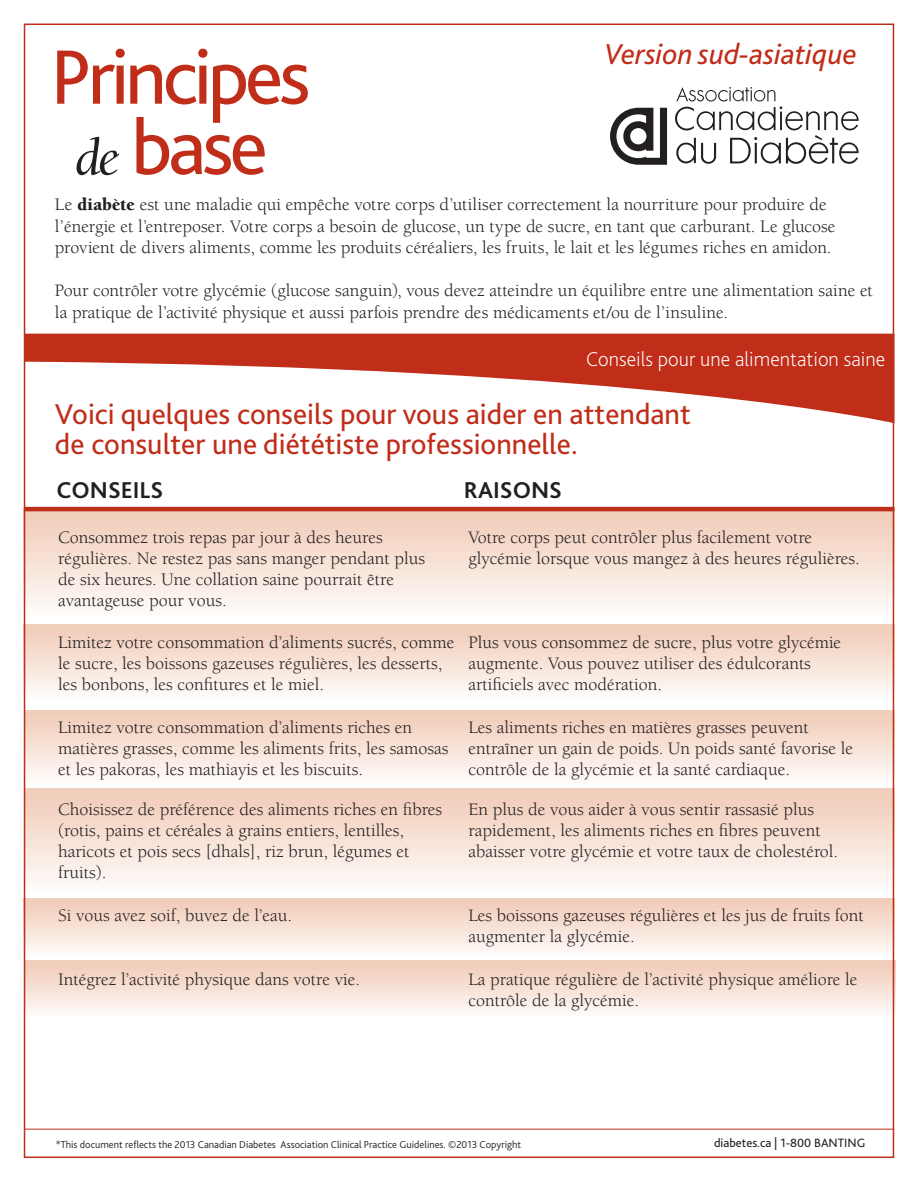
<style>
.page{position:relative;width:918px;height:1188px;background:#fff}
.page>*{position:absolute;margin:0;border:0;box-sizing:border-box;transform-origin:0 0}
.t1{font:80.55px "Bliss 2";letter-spacing:-.05em;color:#c02d19}
.t2{font:italic 53.1px "Berkeley Std";color:#231f20}
.t3{font:30px "Bliss 2";color:#c02d19}
.t4{font:italic 30px "Bliss 2";color:#c02d19}
.t5{font:700 24px "Bliss 2";color:#231f20}
.t6{font:200 21px "Bliss 2";color:#fff}
.Body_copy{font:18px/21px "Berkeley Std";color:#231f20}
.t7{font:12.6px "Bliss 2";color:#231f20}
.t8{font:300 10.5px "Bliss 2";color:#231f20}
.s1{font-weight:900}
</style>
<div class="page">
<div style="left:24px;top:508px;width:870px;height:117px;background:linear-gradient(to bottom,#f1c9b5,#fff)"></div>
<div style="left:24px;top:625px;width:870px;height:79px;background:linear-gradient(to bottom,#f1c9b6,#fff)"></div>
<div style="left:24px;top:710px;width:870px;height:79px;background:linear-gradient(to bottom,#f1c9b5,#fff)"></div>
<div style="left:24px;top:789px;width:870px;height:109px;background:linear-gradient(to bottom,#f1c9b5,#fff)"></div>
<div style="left:24px;top:898px;width:870px;height:63px;background:linear-gradient(to bottom,#f1c9b5,#fff)"></div>
<div style="left:24px;top:961px;width:871px;height:60px;background:linear-gradient(to bottom,#f1c9b5,#fefefd)"></div>
<svg style="left:27px;top:334px;width:864px;height:89px;fill:#c02d19"></svg>
<hr style="left:24px;top:1129px;width:870px;height:1px;background:#c02d19">
<hr style="left:24px;top:507px;width:870px;height:4px;background:#c02d19">
<svg style="left:610px;top:108px;width:57px;height:57px"></svg>
<svg style="left:675px;top:87px;width:184px;height:77px"></svg>
<p class="t1" style="left:50px;top:27px;width:262px">Principes</p>
<p class="t1" style="left:131px;top:97px;width:138px">base</p>
<p class="t2" style="left:75px;top:129px;width:46px">de</p>
<p class="t4" style="left:605px;top:36px;width:254px">Version sud-asiatique</p>
<p class="Body_copy" style="left:55px;top:194px;width:782px;line-height:21.6px">Le <span class="s1">diabète</span> est une maladie qui empêche votre corps d’utiliser correctement la nourriture pour produire de l’énergie et l’entreposer. Votre corps a besoin de glucose, un type de sucre, en tant que carburant. Le glucose provient de divers aliments, comme les produits céréaliers, les fruits, le lait et les légumes riches en amidon.</p>
<p class="Body_copy" style="left:55px;top:280px;width:819px;line-height:21.6px">Pour contrôler votre glycémie (glucose sanguin), vous devez atteindre un équilibre entre une alimentation saine et la pratique de l’activité physique et aussi parfois prendre des médicaments et/ou de l’insuline.</p>
<p class="t6" style="left:586px;top:346px;width:300px">Conseils pour une alimentation saine</p>
<p class="t3" style="left:55px;top:395px;width:637px">Voici quelques conseils pour vous aider en attendant</p>
<p class="t3" style="left:55px;top:425px;width:524px">de consulter une diététiste professionnelle.</p>
<p class="t5" style="left:56px;top:476px;width:108px">CONSEILS</p>
<p class="t5" style="left:464px;top:476px;width:100px">RAISONS</p>
<p class="Body_copy" style="left:58px;top:527px;width:369px">Consommez trois repas par jour à des heures régulières. Ne restez pas sans manger pendant plus de six heures. Une collation saine pourrait être avantageuse pour vous.</p>
<p class="Body_copy" style="left:468px;top:527px;width:393px">Votre corps peut contrôler plus facilement votre glycémie lorsque vous mangez à des heures régulières.</p>
<p class="Body_copy" style="left:58px;top:633px;width:398px">Limitez votre consommation d’aliments sucrés, comme le sucre, les boissons gazeuses régulières, les desserts, les bonbons, les confitures et le miel.</p>
<p class="Body_copy" style="left:468px;top:633px;width:374px">Plus vous consommez de sucre, plus votre glycémie augmente. Vous pouvez utiliser des édulcorants artificiels avec modération.</p>
<p class="Body_copy" style="left:58px;top:717px;width:392px">Limitez votre consommation d’aliments riches en matières grasses, comme les aliments frits, les samosas et les pakoras, les mathiayis et les biscuits.</p>
<p class="Body_copy" style="left:468px;top:717px;width:386px">Les aliments riches en matières grasses peuvent entraîner un gain de poids. Un poids santé favorise le contrôle de la glycémie et la santé cardiaque.</p>
<p class="Body_copy" style="left:58px;top:800px;width:386px">Choisissez de préférence des aliments riches en fibres (rotis, pains et céréales à grains entiers, lentilles, haricots et pois secs [dhals], riz brun, légumes et fruits).</p>
<p class="Body_copy" style="left:468px;top:800px;width:371px">En plus de vous aider à vous sentir rassasié plus rapidement, les aliments riches en fibres peuvent abaisser votre glycémie et votre taux de cholestérol.</p>
<p class="Body_copy" style="left:58px;top:905px;width:235px">Si vous avez soif, buvez de l’eau.</p>
<p class="Body_copy" style="left:468px;top:905px;width:397px">Les boissons gazeuses régulières et les jus de fruits font augmenter la glycémie.</p>
<p class="Body_copy" style="left:58px;top:969px;width:303px">Intégrez l’activité physique dans votre vie.</p>
<p class="Body_copy" style="left:468px;top:969px;width:391px">La pratique régulière de l’activité physique améliore le contrôle de la glycémie.</p>
<p class="t8" style="left:56px;top:1138px;width:467px">*This document reflects the 2013 Canadian Diabetes Association Clinical Practice Guidelines. ©2013 Copyright</p>
<p class="t7" style="left:714px;top:1135px;width:153px">diabetes.ca | 1-800 BANTING</p>
</div>
